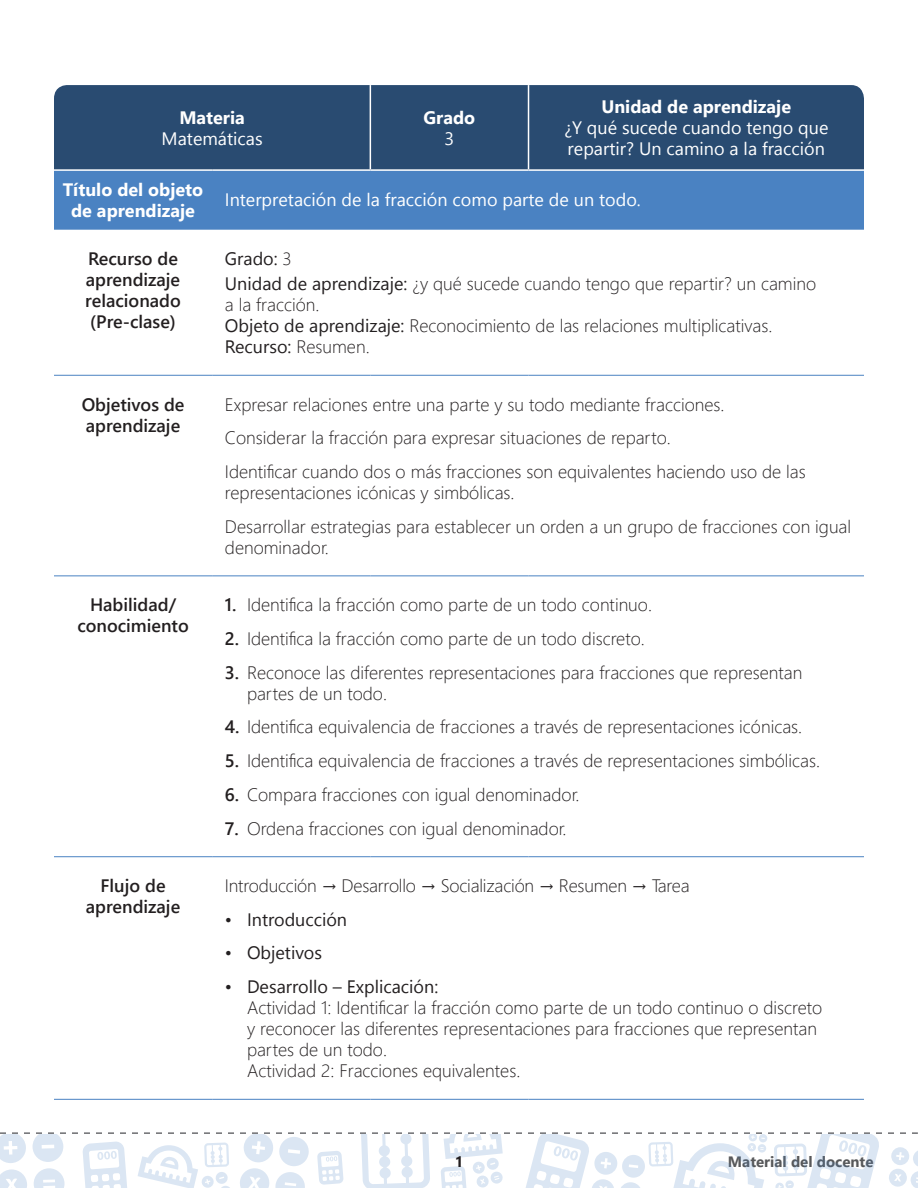
<style>
.page{position:relative;width:918px;height:1188px;background:#fff}
.page>*{position:absolute;margin:0;border:0;box-sizing:border-box;transform-origin:0 0}
.t1{font:300 18px/21px "Segoe UI";color:#231f20}
.t2{font:18px/21px "Segoe UI";color:#fff}
.t3{font:600 18px/21px "Segoe UI";color:#231f20}
.t4{font:700 18px/21px "Segoe UI";color:#fff;text-align:center}
.t5{font:18px "Segoe UI";color:#231f20}
.t6{font:700 15px "Segoe UI";color:#57585a}
.t7{font:700 15px "Segoe UI";color:#231f20}
.s1{font-weight:400}
.s2{font-weight:600}
</style>
<div class="page">
<svg style="left:0;top:1132px;width:918px;height:56px"></svg>
<div style="left:54px;top:85px;width:810px;height:84px;background:#294b71"></div>
<div style="left:54px;top:171px;width:810px;height:59px;background:#4a82c2"></div>
<hr style="left:370px;top:85px;width:1px;height:84px;background:#fff">
<hr style="left:528px;top:85px;width:1px;height:84px;background:#fff">
<hr style="left:54px;top:575px;width:158px;height:1px;background:#4a82c2">
<hr style="left:212px;top:575px;width:158px;height:1px;background:#4a82c2">
<hr style="left:370px;top:575px;width:159px;height:1px;background:#4a82c2">
<hr style="left:529px;top:575px;width:335px;height:1px;background:#4a82c2">
<hr style="left:54px;top:856px;width:158px;height:1px;background:#4a82c2">
<hr style="left:212px;top:856px;width:158px;height:1px;background:#4a82c2">
<hr style="left:370px;top:856px;width:159px;height:1px;background:#4a82c2">
<hr style="left:529px;top:856px;width:335px;height:1px;background:#4a82c2">
<hr style="left:54px;top:1099px;width:158px;height:1px;background:#4a82c2">
<hr style="left:212px;top:1099px;width:158px;height:1px;background:#4a82c2">
<hr style="left:370px;top:1099px;width:159px;height:1px;background:#4a82c2">
<hr style="left:529px;top:1099px;width:335px;height:1px;background:#4a82c2">
<hr style="left:54px;top:375px;width:158px;height:1px;background:#4a82c2">
<hr style="left:212px;top:375px;width:158px;height:1px;background:#4a82c2">
<hr style="left:370px;top:375px;width:159px;height:1px;background:#4a82c2">
<hr style="left:529px;top:375px;width:335px;height:1px;background:#4a82c2">
<p class="t4" style="left:179px;top:107px;width:67px">Materia</p>
<p class="t2" style="left:162px;top:127px;width:103px">Matemáticas</p>
<p class="t4" style="left:424px;top:107px;width:53px">Grado</p>
<p class="t2" style="left:445px;top:127px;width:11px">3</p>
<p class="t4" style="left:601px;top:96px;width:191px">Unidad de aprendizaje</p>
<p class="t2" style="left:564px;top:117px;width:266px">¿Y qué sucede cuando tengo que repartir? Un camino a la fracción</p>
<p class="t4" style="left:63px;top:179px;width:142px">Título del objeto de aprendizaje</p>
<p class="t2" style="left:225px;top:189px;width:417px">Interpretación de la fracción como parte de un todo.</p>
<p class="t3" style="left:85px;top:248px;width:97px">Recurso de aprendizaje relacionado (Pre-clase)</p>
<p class="t1" style="left:225px;top:245px;width:593px;line-height:25.2px"><span class="s1">Grado:</span> 3<br><span class="s1">Unidad de aprendizaje:</span> ¿y qué sucede cuando tengo que repartir? un camino</p>
<p class="t1" style="left:225px;top:293px;width:549px">a la fracción.<br><span class="s1">Objeto de aprendizaje:</span> Reconocimiento de las relaciones multiplicativas.<br><span class="s1">Recurso:</span> Resumen.</p>
<p class="t3" style="left:82px;top:393px;width:104px">Objetivos de aprendizaje</p>
<p class="t1" style="left:225px;top:386px;width:582px;line-height:33.8px">Expresar relaciones entre una parte y su todo mediante fracciones.<br>Considerar la fracción para expresar situaciones de reparto.<br>Identificar cuando dos o más fracciones son equivalentes haciendo uso de las</p>
<p class="t1" style="left:225px;top:475px;width:628px;line-height:33.8px">representaciones icónicas y simbólicas.<br>Desarrollar estrategias para establecer un orden a un grupo de fracciones con igual</p>
<p class="t1" style="left:225px;top:536px;width:105px">denominador.</p>
<p class="t3" style="left:77px;top:594px;width:113px;text-align:center">Habilidad/ conocimiento</p>
<p class="t1" style="left:225px;top:593px;width:429px"><span class="s2">1.</span> Identifica la fracción como parte de un todo continuo.</p>
<p class="t1" style="left:225px;top:627px;width:421px"><span class="s2">2.</span> Identifica la fracción como parte de un todo discreto.</p>
<p class="t1" style="left:247px;top:661px;width:557px;text-indent:-22px"><span class="s2">3.</span> Reconoce las diferentes representaciones para fracciones que representan partes de un todo.</p>
<p class="t1" style="left:225px;top:716px;width:579px"><span class="s2">4.</span> Identifica equivalencia de fracciones a través de representaciones icónicas.</p>
<p class="t1" style="left:225px;top:749px;width:597px"><span class="s2">5.</span> Identifica equivalencia de fracciones a través de representaciones simbólicas.</p>
<p class="t1" style="left:225px;top:783px;width:356px"><span class="s2">6.</span> Compara fracciones con igual denominador.</p>
<p class="t1" style="left:225px;top:817px;width:343px"><span class="s2">7.</span> Ordena fracciones con igual denominador.</p>
<p class="t3" style="left:86px;top:875px;width:96px;text-align:center">Flujo de aprendizaje</p>
<p class="t1" style="left:225px;top:874px;width:466px">Introducción → Desarrollo → Socialización → Resumen → Tarea</p>
<p class="t5" style="left:225px;top:905px;width:124px">• Introducción</p>
<p class="t5" style="left:225px;top:939px;width:99px">• Objetivos</p>
<p class="t5" style="left:225px;top:972px;width:215px">• Desarrollo – Explicación:</p>
<p class="t1" style="left:247px;top:997px;width:577px">Actividad 1: Identificar la fracción como parte de un todo continuo o discreto y reconocer las diferentes representaciones para fracciones que representan partes de un todo.<br>Actividad 2: Fracciones equivalentes.</p>
<p class="t7" style="left:455px;top:1150px;width:10px">1</p>
<p class="t6" style="left:728px;top:1149px;width:147px">Material del docente</p>
</div>
